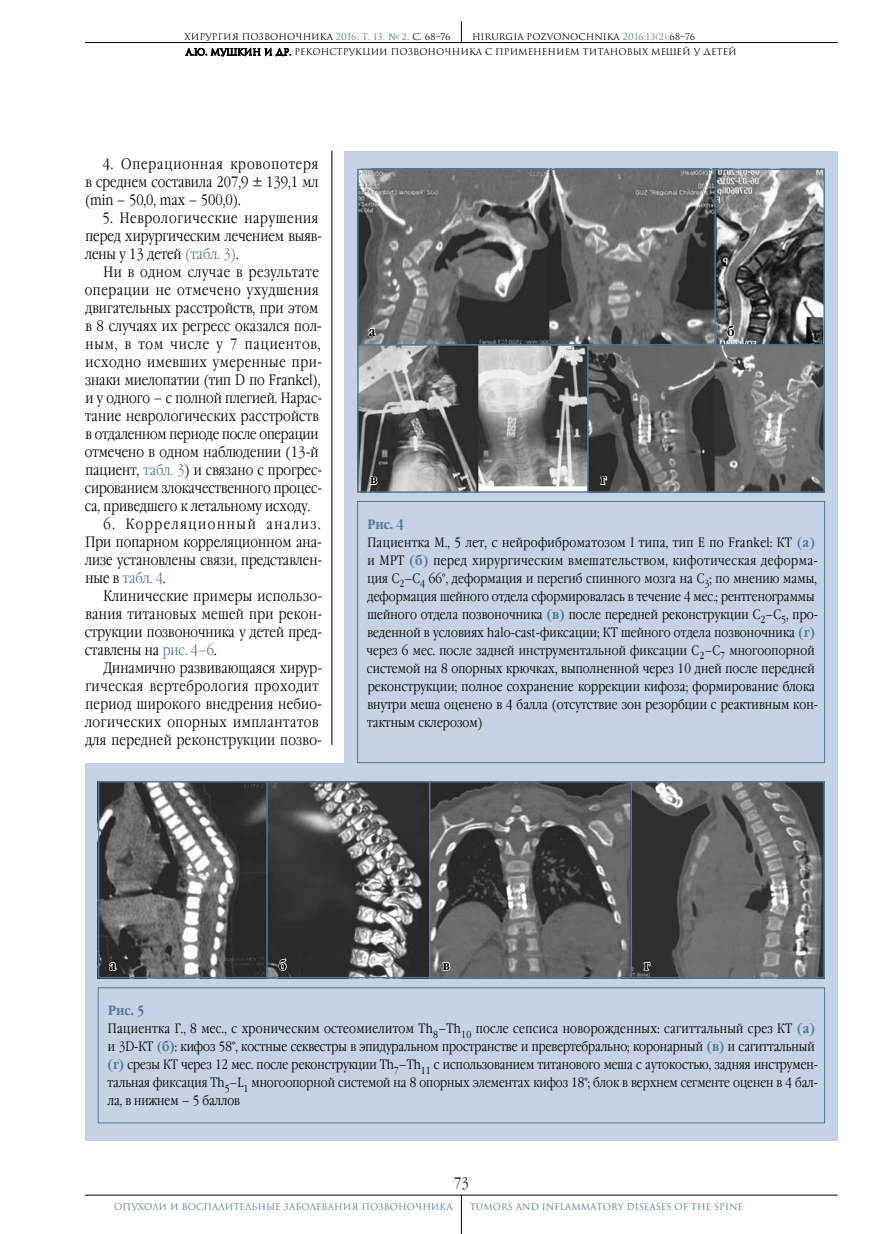
<style>
.page{position:relative;width:893px;height:1234px;background:#fff}
.page>*{position:absolute;margin:0;border:0;box-sizing:border-box;transform-origin:0 0}
.t1{font:300 15px/18px "Garamond Narrow C";letter-spacing:.005em;color:#000}
.t2{font:300 13.5px/18px "Garamond Narrow C";letter-spacing:.01em;color:#000}
.t3{font:700 13.5px "Garamond Narrow C";color:#000}
.t4{font:9px/15.3px "Romul";color:#000}
.t5{font:9px "Romul";color:#4f7a98}
.s1{color:#4f7a98}
.s2{font-family:"New Journal C";color:#4f7a98}
.s3{font-weight:700;color:#4f7a98}
</style>
<div class="page">
<hr style="left:85px;top:1194px;width:753px;height:1px;background:#000">
<hr style="left:85px;top:42px;width:753px;height:1px;background:#000">
<svg style="left:461px;top:21px;width:1px;height:21px"></svg>
<hr style="left:461px;top:1194px;width:1px;height:39px;background:#000">
<svg style="left:185px;top:42px;width:106px;height:15px"></svg>
<hr style="left:332px;top:150px;width:1px;height:594px;background:#000">
<div style="left:85px;top:762px;width:752px;height:378px;background:#c4d2e4"></div>
<div style="left:344px;top:150px;width:494px;height:990px;background:#c4d2e4"></div>
<div style="left:357px;top:501px;width:468px;height:261px;border:1px solid #4f7a98"></div>
<div style="left:98px;top:987px;width:727px;height:135px;border:1px solid #4f7a98"></div>
<img style="left:360px;top:171px;width:462px;height:318px">
<div style="left:357px;top:168px;width:468px;height:324px;border:2px solid #4f7a98"></div>
<svg style="left:367px;top:322px;width:10px;height:15px"></svg>
<svg style="left:726px;top:299px;width:10px;height:39px"></svg>
<hr style="left:714px;top:168px;width:2px;height:177px;background:#4f7a98">
<svg style="left:369px;top:476px;width:9px;height:9px"></svg>
<hr style="left:358px;top:344px;width:466px;height:1px;background:#4f7a98">
<svg style="left:599px;top:475px;width:9px;height:10px"></svg>
<hr style="left:587px;top:345px;width:2px;height:147px;background:#4f7a98">
<img style="left:101px;top:783px;width:721px;height:192px">
<div style="left:98px;top:780px;width:727px;height:198px;border:2px solid #4f7a98"></div>
<svg style="left:108px;top:956px;width:10px;height:15px"></svg>
<svg style="left:278px;top:932px;width:10px;height:39px"></svg>
<hr style="left:266px;top:781px;width:2px;height:197px;background:#4f7a98">
<svg style="left:441px;top:961px;width:10px;height:10px"></svg>
<hr style="left:429px;top:781px;width:1px;height:197px;background:#4f7a98">
<svg style="left:642px;top:960px;width:9px;height:11px"></svg>
<hr style="left:630px;top:780px;width:2px;height:197px;background:#4f7a98">
<p class="t4" style="left:186px;top:29px;width:553px;text-indent:286px">HIRURGIA POZVONOCHNIKA <span class="s1">2016;13(2):</span>68–76<br>А.Ю. МУШКИН И ДР. РЕКОНСТРУКЦИИ ПОЗВОНОЧНИКА С ПРИМЕНЕНИЕМ ТИТАНОВЫХ МЕШЕЙ У ДЕТЕЙ</p>
<p class="t4" style="left:185px;top:29px;width:268px">ХИРУРГИЯ ПОЗВОНОЧНИКА <span class="s1">2016. Т. 13.</span> <span class="s2">№</span> <span class="s1">2.</span> С. 68–76</p>
<p class="t1" style="left:85px;top:155px;width:235px;text-align:justify;text-indent:18px">4. Операционная кровопотеря в среднем составила 207,9 ± 139,1 мл (min – 50,0, max – 500,0).</p>
<p class="t1" style="left:85px;top:209px;width:238px;text-indent:17px">5. Неврологические нарушения перед хирургическим лечением выяв&shy;лены у 13 детей <span class="s1">(табл. 3)</span>.</p>
<p class="t1" style="left:85px;top:263px;width:239px;text-indent:19px">Ни в одном случае в результате операции не отмечено ухудшения двигательных расстройств, при этом в 8 случаях их регресс оказался пол&shy;ным, в том числе у 7 пациентов, исходно имевших умеренные при&shy;знаки миелопатии (тип D по Frankel), и у одного – с полной плегией. Нарас&shy;тание неврологических расстройств в отдаленном периоде после операции отмечено в одном наблюдении (13-й пациент, <span class="s1">табл. 3</span>) и связано с прогрес&shy;сированием злокачественного процес&shy;са, приведшего к летальному исходу.</p>
<p class="t1" style="left:85px;top:515px;width:239px;text-indent:19px">6. Корреляционный анализ.<br>При попарном корреляционном ана&shy;лизе установлены связи, представлен&shy;ные в <span class="s1">табл. 4</span>.</p>
<p class="t1" style="left:85px;top:587px;width:239px;text-align:justify;text-indent:19px">Клинические примеры использо&shy;вания титановых мешей при рекон&shy;струкции позвоночника у детей пред&shy;ставлены на <span class="s1">рис. 4–6</span>.</p>
<p class="t1" style="left:85px;top:659px;width:239px;text-indent:19px">Динамично развивающаяся хирур&shy;гическая вертебрология проходит период широкого внедрения небио&shy;логических опорных имплантатов для передней реконструкции позво-</p>
<p class="t3" style="left:369px;top:323px;width:8px">а</p>
<p class="t3" style="left:727px;top:324px;width:9px">б</p>
<p class="t3" style="left:370px;top:472px;width:9px">в</p>
<p class="t3" style="left:601px;top:472px;width:7px">г</p>
<p class="t2" style="left:366px;top:515px;width:453px"><span class="s3">Рис. 4<br></span>Пациентка М., 5 лет, с нейрофиброматозом I типа, тип Е по Frankel: КТ <span class="s3">(а) </span>и МРТ <span class="s3">(б)</span> перед хирургическим вмешательством, кифотическая деформа&shy;ция C<sub>2</sub>–C<sub>4</sub> 66°, деформация и перегиб спинного мозга на С<sub>3</sub>; по мнению мамы, деформация шейного отдела сформировалась в течение 4 мес.; рентгенограммы шейного отдела позвоночника <span class="s3">(в)</span> после передней реконструкции C<sub>2</sub>–C<sub>5</sub>, про&shy;веденной в условиях halo-cast-фиксации; КТ шейного отдела позвоночника <span class="s3">(г) </span>через 6 мес. после задней инструментальной фиксации C<sub>2</sub>–C<sub>7</sub> многоопорной системой на 8 опорных крючках, выполненной через 10 дней после передней реконструкции; полное сохранение коррекции кифоза; формирование блока внутри меша оценено в 4 балла (отсутствие зон резорбции с реактивным кон&shy;тактным склерозом)</p>
<p class="t3" style="left:109px;top:957px;width:8px">а</p>
<p class="t3" style="left:279px;top:957px;width:9px">б</p>
<p class="t3" style="left:443px;top:957px;width:9px">в</p>
<p class="t3" style="left:644px;top:957px;width:7px">г</p>
<p class="t2" style="left:108px;top:1001px;width:712px"><span class="s3">Рис. 5<br></span>Пациентка Г., 8 мес., с хроническим остеомиелитом Th<sub>8</sub>–Th<sub>10</sub> после сепсиса новорожденных: сагиттальный срез КТ <span class="s3">(а) </span>и 3D-КТ <span class="s3">(б)</span>: кифоз 58°, костные секвестры в эпидуральном пространстве и превертебрально; коронарный <span class="s3">(в)</span> и сагиттальный <span class="s3">(г)</span> срезы КТ через 12 мес. после реконструкции Th<sub>7</sub>–Th<sub>11</sub> с использованием титанового меша с аутокостью, задняя инструмен&shy;тальная фиксация Th<sub>5</sub>–L<sub>1</sub> многоопорной системой на 8 опорных элементах кифоз 18°; блок в верхнем сегменте оценен в 4 бал&shy;ла, в нижнем – 5 баллов</p>
<p class="t1" style="left:454px;top:1173px;width:16px">73</p>
<p class="t5" style="left:114px;top:1200px;width:340px">ОПУХОЛИ И ВОСПАЛИТЕЛЬНЫЕ ЗАБОЛЕВАНИЯ ПОЗВОНОЧНИКА</p>
<p class="t5" style="left:470px;top:1200px;width:275px">TUMORS AND INFLAMMATORY DISEASES OF THE SPINE</p>
</div>
